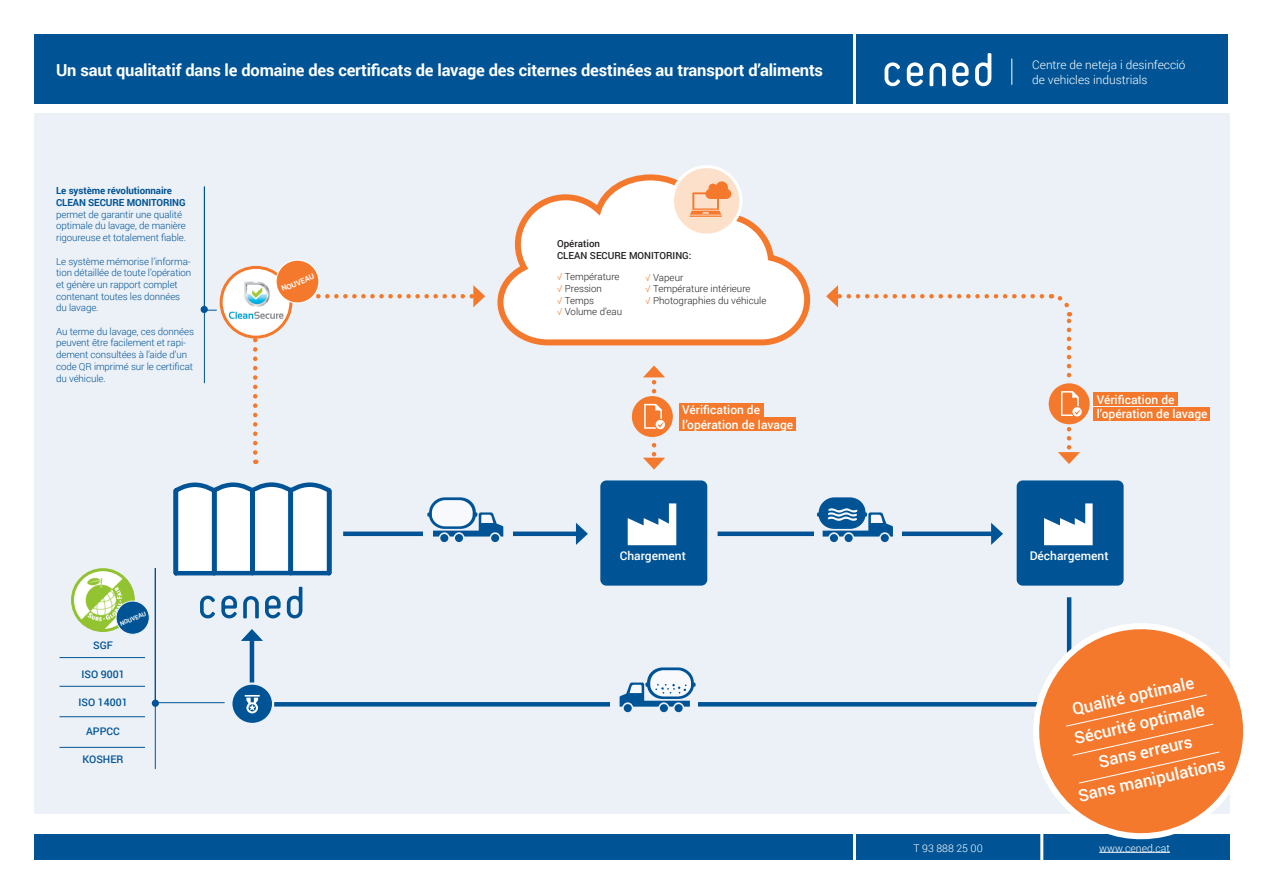
<style>
.page{position:relative;width:1263px;height:893px;background:#fff}
.page>*{position:absolute;margin:0;border:0;box-sizing:border-box;transform-origin:0 0}
.t1{font:500 16.8px/28.7px "Roboto";color:#fff;text-align:center}
.t2{font:700 16.5px "Roboto";letter-spacing:-.01em;color:#fff}
.t3{font:500 12px/14.4px "Roboto";color:#fff}
.t4{font:300 11.85px/15.3px "Roboto";color:#fff}
.t5{font:500 10.5px "Roboto";color:#005495}
.t6{font:300 10.5px "Roboto";color:#fff}
.t7{font:300 9.75px/11.7px "Roboto";letter-spacing:-.01em;color:#005495}
.t8{font:300 9.75px/11.7px "Roboto";color:#231f20}
.t9{font:700 9.75px/11.7px "Roboto";letter-spacing:-.01em;color:#005495}
.t10{font:500 9.75px/11.7px "Roboto";color:#231f20}
.t11{font:700 7.5px "Roboto";color:#fff}
.t12{font:700 6px "Roboto";color:#fff}
.s1{color:#f4792d}
</style>
<div class="page">
<div style="left:856px;top:34px;width:372px;height:69px;background:#005495"></div>
<div style="left:34px;top:34px;width:819px;height:69px;background:#005495"></div>
<svg style="left:1011px;top:59px;width:1px;height:26px"></svg>
<svg style="left:975px;top:53px;width:16px;height:33px"></svg>
<svg style="left:884px;top:62px;width:16px;height:24px"></svg>
<svg style="left:907px;top:62px;width:16px;height:24px"></svg>
<svg style="left:929px;top:63px;width:17px;height:23px"></svg>
<svg style="left:952px;top:62px;width:17px;height:24px"></svg>
<div style="left:34px;top:834px;width:819px;height:26px;background:#005495"></div>
<div style="left:856px;top:834px;width:373px;height:26px;background:#005495"></div>
<hr style="left:1099px;top:852px;width:71px;height:1px;background:#fff">
<hr style="left:1040px;top:830px;width:3px;height:33px;background:#fff">
<div style="left:34px;top:113px;width:1195px;height:700px;background:#ecf0f7"></div>
<div style="left:600px;top:480px;width:107px;height:106px;background:#005495;border-radius:6px"></div>
<div style="left:1017px;top:480px;width:106px;height:106px;background:#005495;border-radius:6px"></div>
<svg style="left:628px;top:503px;width:48px;height:42px"></svg>
<svg style="left:1044px;top:503px;width:49px;height:42px"></svg>
<hr style="left:343px;top:532px;width:237px;height:4px;background:#005495">
<svg style="left:576px;top:523px;width:12px;height:22px"></svg>
<hr style="left:718px;top:532px;width:277px;height:4px;background:#005495">
<svg style="left:991px;top:523px;width:12px;height:22px"></svg>
<div style="left:679px;top:403px;width:84px;height:13px;background:#f4792d"></div>
<div style="left:1094px;top:392px;width:84px;height:14px;background:#f4792d"></div>
<div style="left:679px;top:418px;width:117px;height:13px;background:#f4792d"></div>
<div style="left:1094px;top:407px;width:116px;height:13px;background:#f4792d"></div>
<svg style="left:631px;top:395px;width:43px;height:43px"></svg>
<div style="left:630px;top:395px;width:44px;height:44px;border:2px solid #ecf0f7;border-radius:50%"></div>
<svg style="left:643px;top:365px;width:22px;height:105px"></svg>
<svg style="left:497px;top:171px;width:314px;height:175px"></svg>
<svg style="left:253px;top:332px;width:21px;height:121px"></svg>
<svg style="left:292px;top:285px;width:193px;height:22px"></svg>
<svg style="left:826px;top:285px;width:216px;height:22px"></svg>
<div style="left:1048px;top:383px;width:42px;height:42px;background:#f4792d;border-radius:50%"></div>
<div style="left:1047px;top:382px;width:44px;height:44px;border:2px solid #ecf0f7;border-radius:50%"></div>
<svg style="left:1050px;top:294px;width:32px;height:170px"></svg>
<div style="left:423px;top:528px;width:89px;height:13px;background:#ecf0f7"></div>
<div style="left:814px;top:528px;width:88px;height:25px;background:#ecf0f7"></div>
<div style="left:440px;top:534px;width:8px;height:8px;background:#005495;border-radius:50%"></div>
<div style="left:455px;top:534px;width:8px;height:8px;background:#005495;border-radius:50%"></div>
<div style="left:491px;top:534px;width:8px;height:8px;background:#005495;border-radius:50%"></div>
<svg style="left:427px;top:497px;width:76px;height:40px"></svg>
<div style="left:830px;top:534px;width:8px;height:8px;background:#005495;border-radius:50%"></div>
<div style="left:844px;top:534px;width:9px;height:8px;background:#005495;border-radius:50%"></div>
<div style="left:881px;top:534px;width:8px;height:8px;background:#005495;border-radius:50%"></div>
<svg style="left:817px;top:497px;width:76px;height:40px"></svg>
<svg style="left:334px;top:597px;width:738px;height:110px"></svg>
<div style="left:610px;top:698px;width:88px;height:29px;background:#ecf0f7"></div>
<div style="left:674px;top:704px;width:9px;height:8px;background:#005495;border-radius:50%"></div>
<div style="left:660px;top:704px;width:8px;height:8px;background:#005495;border-radius:50%"></div>
<div style="left:624px;top:704px;width:8px;height:8px;background:#005495;border-radius:50%"></div>
<svg style="left:620px;top:667px;width:75px;height:40px"></svg>
<hr style="left:60px;top:686px;width:85px;height:1px;background:#005495">
<hr style="left:60px;top:657px;width:85px;height:1px;background:#005495">
<hr style="left:60px;top:716px;width:85px;height:1px;background:#005495">
<hr style="left:60px;top:747px;width:85px;height:1px;background:#005495">
<div style="left:221px;top:267px;width:70px;height:70px;background:#fff;border-radius:50%"></div>
<div style="left:220px;top:266px;width:72px;height:73px;border:3px solid #f4792d;border-radius:50%"></div>
<img style="left:244px;top:281px;width:26px;height:26px">
<img style="left:228px;top:311px;width:56px;height:8px">
<div style="left:276px;top:260px;width:43px;height:43px;background:#f4792d;border-radius:50%"></div>
<div style="left:275px;top:260px;width:44px;height:44px;border:1px solid #fff;border-radius:50%"></div>
<svg style="left:204px;top:186px;width:13px;height:198px"></svg>
<div style="left:201px;top:306px;width:7px;height:7px;background:#005495;border-radius:50%"></div>
<div style="left:152px;top:700px;width:7px;height:7px;background:#005495;border-radius:50%"></div>
<div style="left:672px;top:167px;width:69px;height:68px;background:#fde0ca;border-radius:50%"></div>
<div style="left:671px;top:165px;width:71px;height:72px;border:3px solid #fff;border-radius:50%"></div>
<svg style="left:689px;top:181px;width:42px;height:36px"></svg>
<svg style="left:155px;top:482px;width:179px;height:287px"></svg>
<svg style="left:1026px;top:616px;width:218px;height:230px"></svg>
<div style="left:1066px;top:694px;width:154px;height:90px;background:#f4792d"></div>
<img style="left:73px;top:570px;width:60px;height:60px;border-radius:30px">
<div style="left:71px;top:568px;width:64px;height:64px;border:3px solid #92c22f;border-radius:50%"></div>
<div style="left:116px;top:601px;width:33px;height:33px;background:#005495;border-radius:50%"></div>
<div style="left:116px;top:601px;width:34px;height:34px;border:1px solid #ecf0f7;border-radius:50%"></div>
<h2 class="t2" style="left:56px;top:58px;width:768px">Un saut qualitatif dans le domaine des certificats de lavage des citernes destinées au transport d’aliments</h2>
<p class="t9" style="left:56px;top:185px;width:131px">Le système révolutionnaire<br>CLEAN SECURE MONITORING</p>
<p class="t7" style="left:56px;top:208px;width:132px">permet de garantir une qualité optimale du lavage, de manière rigoureuse et totalement fiable.</p>
<p class="t7" style="left:56px;top:255px;width:137px">Le système mémorise l’informa&shy;tion détaillée de toute l’opération et génère un rapport complet contenant toutes les données du lavage.</p>
<p class="t7" style="left:56px;top:325px;width:139px">Au terme du lavage, ces données peuvent être facilement et rapi&shy;dement consultées à l’aide d’un code QR imprimé sur le certificat du véhicule.</p>
<p class="t10" style="left:557px;top:237px;width:136px">Opération<br>CLEAN SECURE MONITORING:</p>
<p class="t8" style="left:557px;top:271px;width:67px"><span class="s1">√</span> Température <span class="s1">√</span> Pression<br><span class="s1">√</span> Temps<br><span class="s1">√</span> Volume d’eau</p>
<p class="t11" style="left:280px;top:284px;width:36px;rotate:-22deg">NOUVEAU</p>
<p class="t8" style="left:645px;top:271px;width:122px"><span class="s1">√</span> Vapeur<br><span class="s1">√</span> Température intérieure<br><span class="s1">√</span> Photographies du véhicule</p>
<p class="t4" style="left:1032px;top:57px;width:155px">Centre de neteja i desinfecció de vehicles industrials</p>
<p class="t3" style="left:682px;top:402px;width:112px">Vérification de l’opération de lavage</p>
<p class="t3" style="left:1097px;top:392px;width:112px">Vérification de l’opération de lavage</p>
<p class="t12" style="left:119px;top:620px;width:29px;rotate:-22deg">NOUVEAU</p>
<p class="t5" style="left:93px;top:638px;width:21px">SGF</p>
<p class="t5" style="left:81px;top:666px;width:45px">ISO 9001</p>
<p class="t5" style="left:78px;top:695px;width:51px">ISO 14001</p>
<p class="t5" style="left:86px;top:723px;width:35px">APPCC</p>
<p class="t5" style="left:83px;top:752px;width:42px">KOSHER</p>
<p class="t3" style="left:620px;top:548px;width:67px">Chargement</p>
<p class="t3" style="left:1030px;top:548px;width:80px">Déchargement</p>
<h1 class="t1" style="left:1056px;top:698px;width:152px;rotate:-13deg">Qualité optimale<br>Sécurité optimale<br>Sans erreurs<br>Sans manipulations</h1>
<p class="t6" style="left:913px;top:840px;width:71px">T 93 888 25 00</p>
<p class="t6" style="left:1099px;top:840px;width:72px">www.cened.cat</p>
</div>
